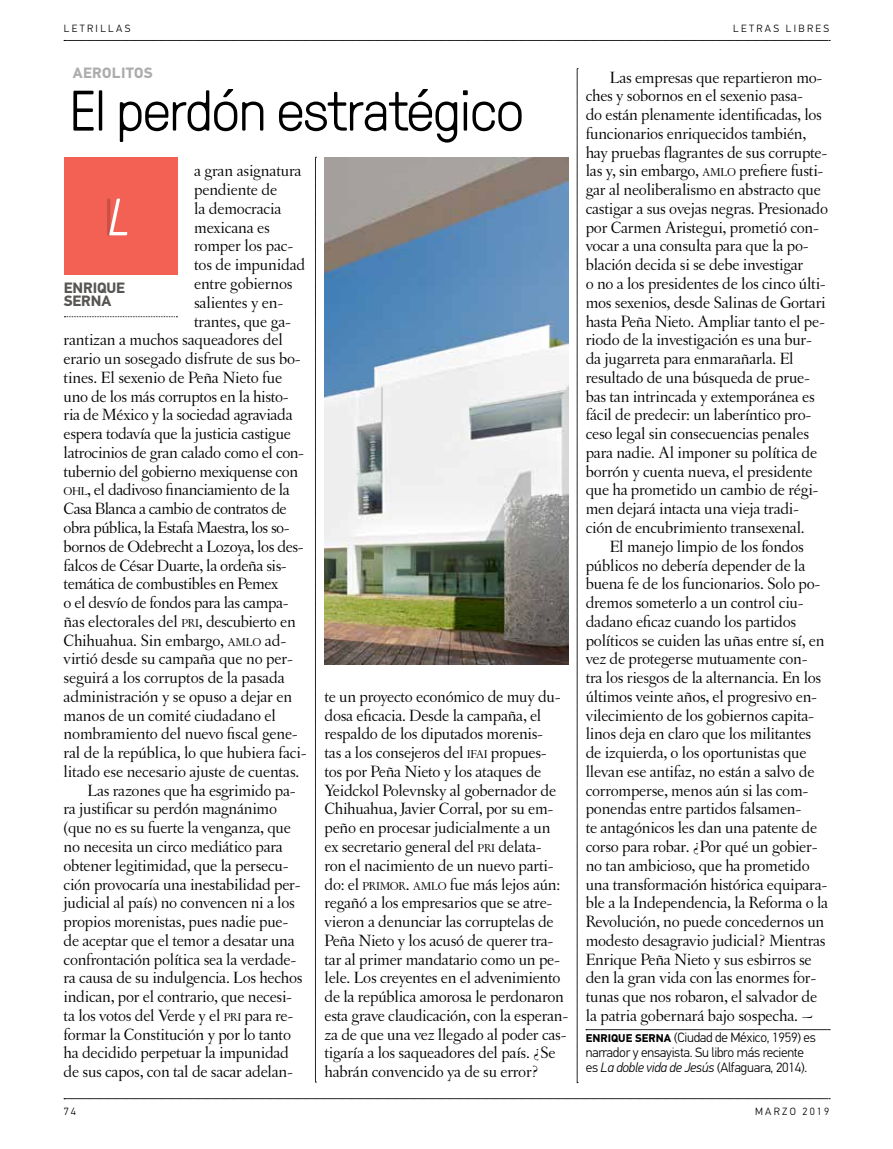
<style>
.page{position:relative;width:893px;height:1149px;background:#fff}
.page>*{position:absolute;margin:0;border:0;box-sizing:border-box;transform-origin:0 0}
.t1{font:300 57px "GT Pressura";letter-spacing:-.025em;color:#000}
.t2{font:italic 300 52.5px "GT Pressura";color:#fff}
.t3{font:17.25px/18.8px "Letras Oldstyle";letter-spacing:-.015em;color:#000}
.t4{font:17.25px "Letras Oldstyle";letter-spacing:-.035em;color:#000}
.t5{font:700 15px/13.5px "PF Din Text Pro";letter-spacing:-.005em;color:#575654}
.t6{font:700 15px "PF Din Text Pro";letter-spacing:.02em;color:#aeadae}
.t7{font:300 13.5px/15px "PF Din Text Pro";letter-spacing:-.02em;color:#000}
.t8{font:300 10.5px "PF Din Text Pro";letter-spacing:.22em;color:#000}
.s1{font-size:12.15px}
.s2{font-style:inherit}
.s3{font-weight:700;font-size:11.25px}
.s4{font-style:italic}
</style>
<div class="page">
<svg style="left:64px;top:1098px;width:766px;height:1px"></svg>
<svg style="left:577px;top:68px;width:1px;height:1014px"></svg>
<svg style="left:586px;top:1029px;width:244px;height:1px"></svg>
<svg style="left:315px;top:157px;width:1px;height:925px"></svg>
<div style="left:64px;top:157px;width:113px;height:117px;background:#f26153"></div>
<svg style="left:64px;top:316px;width:113px;height:1px"></svg>
<svg style="left:64px;top:40px;width:766px;height:1px"></svg>
<img style="left:324px;top:158px;width:244px;height:506px">
<p class="t8" style="left:64px;top:22px;width:68px">LETRILLAS</p>
<p class="t8" style="left:733px;top:22px;width:97px">LETRAS LIBRES</p>
<p class="t6" style="left:73px;top:63px;width:81px">AEROLITOS</p>
<h1 class="t1" style="left:70px;top:70px;width:456px">El perdón estratégico</h1>
<p class="t3" style="left:194px;top:161px;width:109px">a gran asignatura</p>
<p class="t3" style="left:194px;top:180px;width:85px">pendiente de</p>
<p class="t3" style="left:194px;top:199px;width:89px">la democracia</p>
<p class="t3" style="left:194px;top:218px;width:77px">mexicana es</p>
<p class="t3" style="left:194px;top:236px;width:101px">romper los pac-</p>
<p class="t3" style="left:194px;top:255px;width:113px">tos de impunidad</p>
<p class="t3" style="left:194px;top:274px;width:100px">entre gobiernos</p>
<p class="t3" style="left:194px;top:293px;width:91px">salientes y en-</p>
<p class="t3" style="left:194px;top:311px;width:98px">trantes, que ga-</p>
<p class="t3" style="left:64px;top:330px;width:221px">rantizan a muchos saqueadores del</p>
<p class="t3" style="left:64px;top:349px;width:239px">erario un sosegado disfrute de sus bo-</p>
<p class="t3" style="left:64px;top:368px;width:220px">tines. El sexenio de Peña Nieto fue</p>
<p class="t3" style="left:64px;top:386px;width:226px">uno de los más corruptos en la histo-</p>
<p class="t3" style="left:64px;top:405px;width:231px">ria de México y la sociedad agraviada</p>
<p class="t3" style="left:64px;top:424px;width:229px">espera todavía que la justicia castigue</p>
<p class="t3" style="left:64px;top:443px;width:242px">latrocinios de gran calado como el con-</p>
<p class="t3" style="left:64px;top:461px;width:236px">tubernio del gobierno mexiquense con</p>
<p class="t3" style="left:64px;top:480px;width:228px"><span class="s1">OHL</span>, el dadivoso financiamiento de la</p>
<p class="t4" style="left:64px;top:498px;width:225px">Casa Blanca a cambio de contratos de</p>
<p class="t4" style="left:64px;top:517px;width:227px">obra pública, la Estafa Maestra, los so-</p>
<p class="t3" style="left:64px;top:536px;width:241px">bornos de Odebrecht a Lozoya, los des-</p>
<p class="t3" style="left:64px;top:555px;width:225px">falcos de César Duarte, la ordeña sis-</p>
<p class="t3" style="left:64px;top:574px;width:216px">temática de combustibles en Pemex</p>
<p class="t3" style="left:64px;top:593px;width:226px">o el desvío de fondos para las campa-</p>
<p class="t3" style="left:64px;top:611px;width:234px">ñas electorales del <span class="s1">PRI</span><span class="s2">,</span> descubierto en</p>
<p class="t3" style="left:64px;top:630px;width:224px">Chihuahua. Sin embargo, <span class="s1">AMLO</span> ad-</p>
<p class="t3" style="left:64px;top:649px;width:231px">virtió desde su campaña que no per-</p>
<p class="t3" style="left:64px;top:668px;width:223px">seguirá a los corruptos de la pasada</p>
<p class="t3" style="left:64px;top:686px;width:230px">administración y se opuso a dejar en</p>
<p class="t3" style="left:64px;top:705px;width:214px">manos de un comité ciudadano el</p>
<p class="t3" style="left:64px;top:724px;width:236px">nombramiento del nuevo fiscal gene-</p>
<p class="t3" style="left:64px;top:743px;width:244px">ral de la república, lo que hubiera faci-</p>
<p class="t3" style="left:64px;top:761px;width:237px">litado ese necesario ajuste de cuentas.</p>
<p class="t3" style="left:88px;top:780px;width:209px">Las razones que ha esgrimido pa-</p>
<p class="t3" style="left:64px;top:799px;width:215px">ra justificar su perdón magnánimo</p>
<p class="t3" style="left:64px;top:818px;width:229px">(que no es su fuerte la venganza, que</p>
<p class="t3" style="left:64px;top:836px;width:221px">no necesita un circo mediático para</p>
<p class="t3" style="left:64px;top:855px;width:226px">obtener legitimidad, que la persecu-</p>
<p class="t3" style="left:64px;top:874px;width:238px">ción provocaría una inestabilidad per-</p>
<p class="t3" style="left:64px;top:893px;width:233px">judicial al país) no convencen ni a los</p>
<p class="t3" style="left:64px;top:911px;width:226px">propios morenistas, pues nadie pue-</p>
<p class="t3" style="left:64px;top:930px;width:233px">de aceptar que el temor a desatar una</p>
<p class="t3" style="left:64px;top:949px;width:234px">confrontación política sea la verdade-</p>
<p class="t3" style="left:64px;top:968px;width:240px">ra causa de su indulgencia. Los hechos</p>
<p class="t3" style="left:64px;top:986px;width:230px">indican, por el contrario, que necesi-</p>
<p class="t3" style="left:64px;top:1005px;width:231px">ta los votos del Verde y el <span class="s1">PRI</span> para re-</p>
<p class="t3" style="left:64px;top:1024px;width:229px">formar la Constitución y por lo tanto</p>
<p class="t3" style="left:64px;top:1043px;width:227px">ha decidido perpetuar la impunidad</p>
<p class="t3" style="left:64px;top:1061px;width:231px">de sus capos, con tal de sacar adelan-</p>
<h2 class="t2" style="left:108px;top:179px;width:23px">L</h2>
<p class="t5" style="left:64px;top:281px;width:63px">ENRIQUE<br>SERNA</p>
<p class="t3" style="left:324px;top:686px;width:245px">te un proyecto económico de muy du&shy;dosa eficacia. Desde la campaña, el respaldo de los diputados morenis-<br>tas a los consejeros del <span class="s1">IFAI</span> propues&shy;tos por Peña Nieto y los ataques de Yeidckol Polevnsky al gobernador de Chihuahua, Javier Corral, por su em&shy;peño en procesar judicialmente a un ex secretario general del <span class="s1">PRI</span> delata-<br>ron el nacimiento de un nuevo parti&shy;do: el <span class="s1">PRIMOR</span>. <span class="s1">AMLO</span> fue más lejos aún: regañó a los empresarios que se atre&shy;vieron a denunciar las corruptelas de Peña Nieto y los acusó de querer tra&shy;tar al primer mandatario como un pe&shy;lele. Los creyentes en el advenimiento de la república amorosa le perdonaron esta grave claudicación, con la esperan&shy;za de que una vez llegado al poder cas&shy;tigaría a los saqueadores del país. ¿Se habrán convencido ya de su error?</p>
<p class="t3" style="left:586px;top:68px;width:244px;text-indent:24px">Las empresas que repartieron mo&shy;ches y sobornos en el sexenio pasa-<br>do están plenamente identificadas, los funcionarios enriquecidos también, hay pruebas flagrantes de sus corrupte&shy;las y, sin embargo, <span class="s1">AMLO</span> prefiere fusti&shy;gar al neoliberalismo en abstracto que castigar a sus ovejas negras. Presionado por Carmen Aristegui, prometió con&shy;vocar a una consulta para que la po&shy;blación decida si se debe investigar<br>o no a los presidentes de los cinco últi&shy;mos sexenios, desde Salinas de Gortari hasta Peña Nieto. Ampliar tanto el pe&shy;riodo de la investigación es una bur&shy;da jugarreta para enmarañarla. El resultado de una búsqueda de prue&shy;bas tan intrincada y extemporánea es fácil de predecir: un laberíntico pro&shy;ceso legal sin consecuencias penales para nadie. Al imponer su política de borrón y cuenta nueva, el presidente que ha prometido un cambio de régi&shy;men dejará intacta una vieja tradi&shy;ción de encubrimiento transexenal.</p>
<p class="t3" style="left:586px;top:536px;width:244px;text-indent:24px">El manejo limpio de los fondos públicos no debería depender de la buena fe de los funcionarios. Solo po&shy;dremos someterlo a un control ciu&shy;dadano eficaz cuando los partidos políticos se cuiden las uñas entre sí, en vez de protegerse mutuamente con&shy;tra los riesgos de la alternancia. En los últimos veinte años, el progresivo en&shy;vilecimiento de los gobiernos capita&shy;linos deja en claro que los militantes de izquierda, o los oportunistas que llevan ese antifaz, no están a salvo de corromperse, menos aún si las com&shy;ponendas entre partidos falsamen-<br>te antagónicos les dan una patente de corso para robar. ¿Por qué un gobier&shy;no tan ambicioso, que ha prometido una transformación histórica equipara&shy;ble a la Independencia, la Reforma o la Revolución, no puede concedernos un modesto desagravio judicial? Mientras Enrique Peña Nieto y sus esbirros se den la gran vida con las enormes for&shy;tunas que nos robaron, el salvador de la patria gobernará bajo sospecha. ~</p>
<p class="t7" style="left:586px;top:1030px;width:232px"><span class="s3">ENRIQUE SERNA</span> (Ciudad de México, 1959) es narrador y ensayista. Su libro más reciente es <span class="s4">La doble vida de Jesús</span> (Alfaguara, 2014).</p>
<p class="t8" style="left:64px;top:1104px;width:14px">74</p>
<p class="t8" style="left:755px;top:1104px;width:76px">MARZO 2019</p>
</div>
